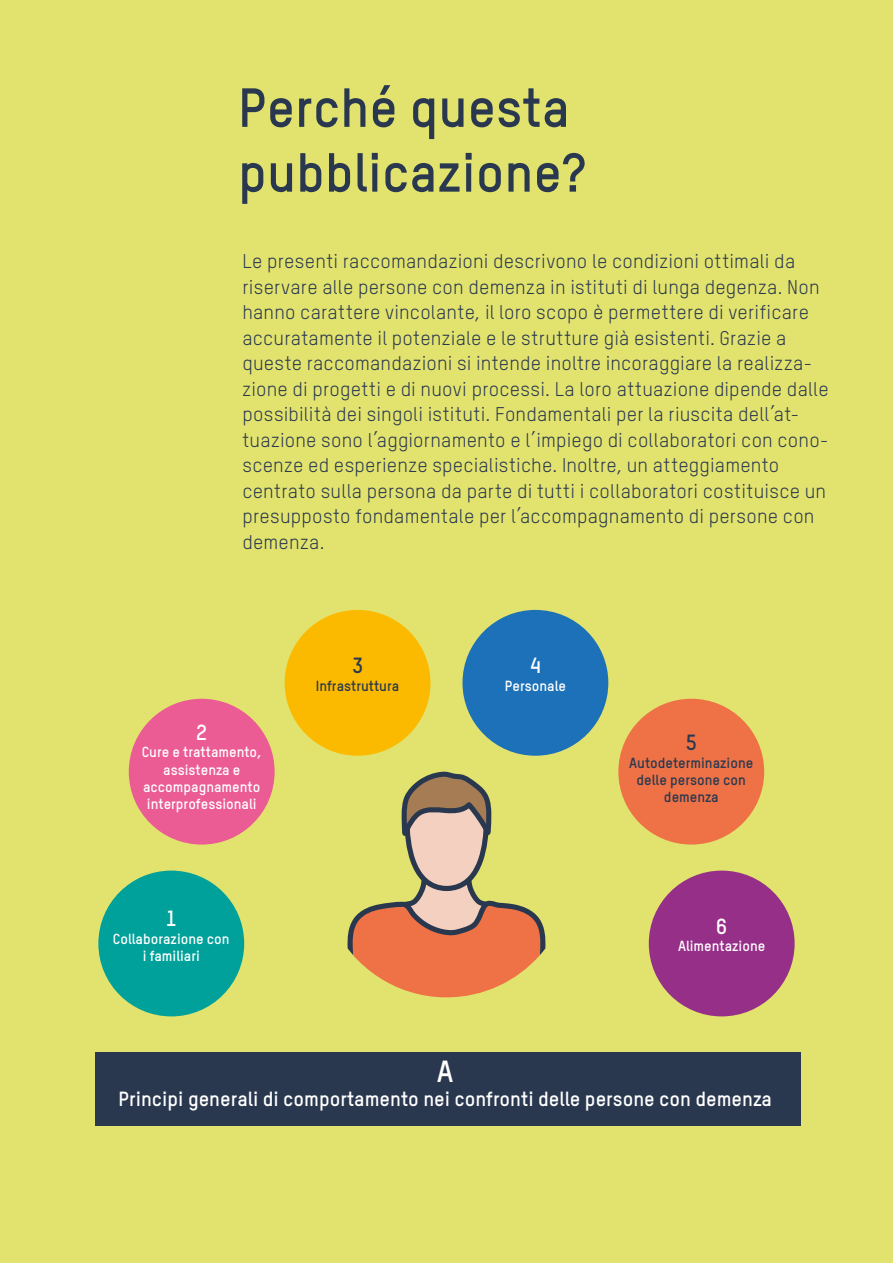
<style>
.page{position:relative;width:893px;height:1263px;background:#e2e36e}
.page>*{position:absolute;margin:0;border:0;box-sizing:border-box;transform-origin:0 0}
.TitelKapitel{font:700 54px/64.8px "TSTAR";color:#2a384f}
.t1{font:700 30px "TSTAR";color:#fff}
.t2{font:700 21.6px "TSTAR";color:#fff}
.t3{font:700 21.6px "TSTAR";color:#2a384f}
.t4{font:700 20.1px "TSTAR";color:#fff}
.Einleitung{font:19.5px/25.5px "TSTAR";letter-spacing:.01em;color:#2a384f}
.t5{font:700 14.4px/17.2px "TSTAR";color:#fff;text-align:center}
.t6{font:700 14.4px/17.2px "TSTAR";color:#2a384f;text-align:center}
</style>
<div class="page">
<div style="left:95px;top:1053px;width:706px;height:73px;background:#2a384f"></div>
<div style="left:129px;top:699px;width:146px;height:145px;background:#eb5b94;border-radius:50%"></div>
<div style="left:618px;top:699px;width:146px;height:145px;background:#ee7246;border-radius:50%"></div>
<div style="left:285px;top:610px;width:145px;height:146px;background:#fbba00;border-radius:50%"></div>
<div style="left:462px;top:610px;width:146px;height:146px;background:#1d71b8;border-radius:50%"></div>
<div style="left:98px;top:870px;width:146px;height:146px;background:#00a19a;border-radius:50%"></div>
<div style="left:649px;top:870px;width:146px;height:146px;background:#962f88;border-radius:50%"></div>
<svg style="left:347px;top:771px;width:199px;height:226px"></svg>
<h1 class="TitelKapitel" style="left:238px;top:74px;width:349px">Perché questa pubblicazione?</h1>
<p class="Einleitung" style="left:242px;top:248px;width:588px">Le presenti raccomandazioni descrivono le condizioni ottimali da riservare alle persone con demenza in istituti di lunga degenza. Non hanno carattere vincolante, il loro scopo è permettere di verificare accuratamente il potenziale e le strutture già esistenti. Grazie a queste raccomandazioni si intende inoltre incoraggiare la realizza&shy;zione di progetti e di nuovi processi. La loro attuazione dipende dalle possibilità dei singoli istituti. Fondamentali per la riuscita dell’at&shy;tuazione sono l’aggiornamento e l’impiego di collaboratori con cono&shy;scenze ed esperienze specialistiche. Inoltre, un atteggiamento centrato sulla persona da parte di tutti i collaboratori costituisce un presupposto fondamentale per l’accompagnamento di persone con demenza.</p>
<p class="t2" style="left:196px;top:719px;width:12px">2</p>
<p class="t5" style="left:142px;top:743px;width:122px">Cure e trattamento, assistenza e accompagnamento interprofessionali</p>
<p class="t2" style="left:166px;top:905px;width:13px">1</p>
<p class="t5" style="left:113px;top:930px;width:118px">Collaborazione con i familiari</p>
<p class="t3" style="left:352px;top:652px;width:13px">3</p>
<p class="t6" style="left:316px;top:677px;width:85px">Infrastruttura</p>
<p class="t2" style="left:530px;top:652px;width:13px">4</p>
<p class="t5" style="left:505px;top:677px;width:63px">Personale</p>
<p class="t3" style="left:686px;top:729px;width:13px">5</p>
<p class="t6" style="left:629px;top:753px;width:126px">Autodeterminazione delle persone con demenza</p>
<p class="t2" style="left:716px;top:913px;width:13px">6</p>
<p class="t5" style="left:678px;top:937px;width:89px">Alimentazione</p>
<p class="t1" style="left:437px;top:1052px;width:18px">A</p>
<p class="t4" style="left:119px;top:1086px;width:655px">Principi generali di comportamento nei confronti delle persone con demenza</p>
</div>
